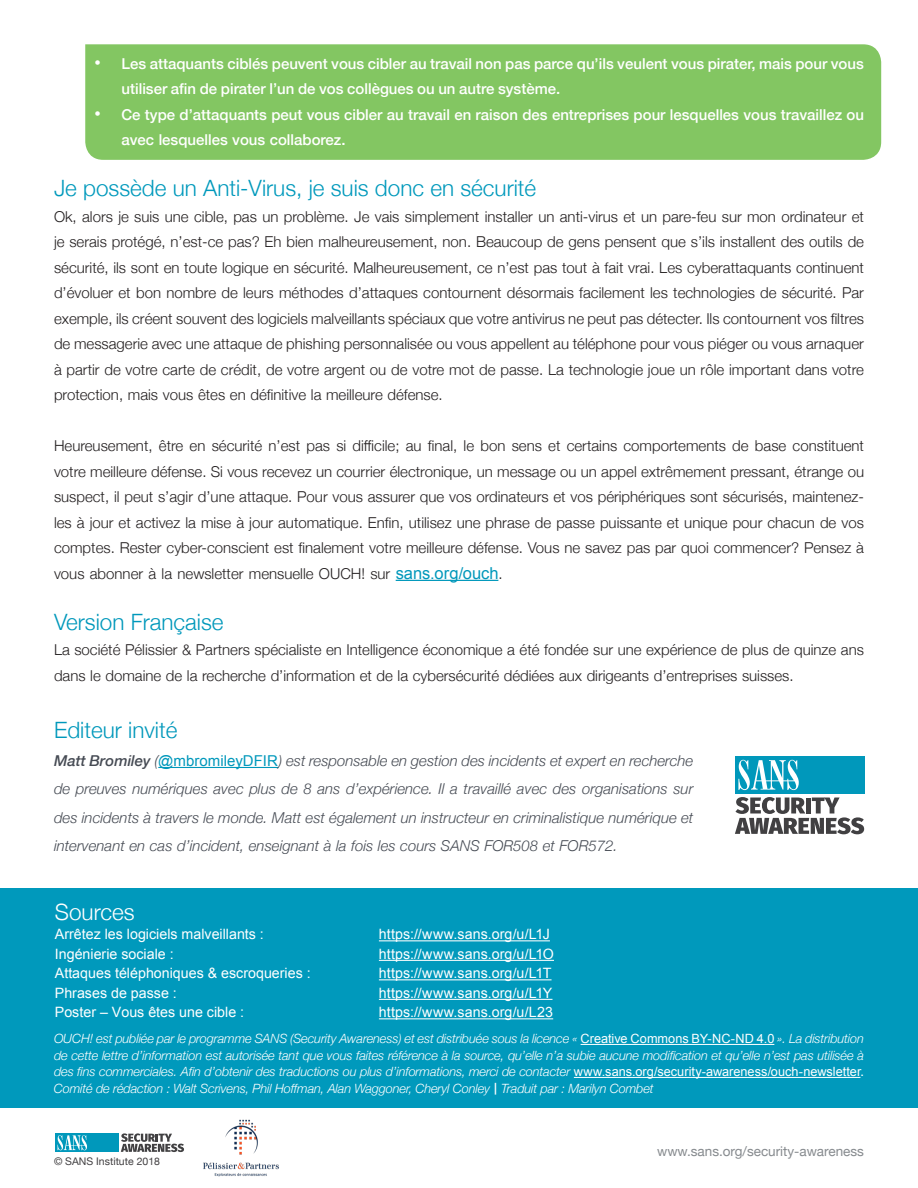
<style>
.page{position:relative;width:918px;height:1188px;background:#fff}
.page>*{position:absolute;margin:0;border:0;box-sizing:border-box;transform-origin:0 0}
.MainText{font:300 22.5px "Helvetica Neue";color:#0099bc}
.MainText-2{font:300 22.5px "Helvetica Neue";color:#0098bb}
.t1{font:300 22.5px "Helvetica Neue";color:#fff}
.t2{font:18px "Arial";color:#fff}
.MainText-3{font:300 15px/25.5px "Helvetica Neue";color:#231f20}
.MainText-4{font:italic 300 15px/28.5px "Helvetica Neue";color:#464b54;text-align:justify}
.t3{font:500 15px "Helvetica Neue";color:#fff}
.t4{font:14.25px "Arial";color:#fff}
.t5{font:13.5px "Helvetica Neue";color:#868a8e}
.t6{font:italic 300 12.75px/16.5px "Helvetica Neue";letter-spacing:-.01em;color:#fff;text-align:justify}
.t7{font:10.5px "Helvetica Neue";color:#413f41}
.s1{font-family:"Arial";font-weight:400;font-size:16.5px;color:#0098bb}
.s2{font-weight:500}
.s3{font-family:"Arial";font-weight:400;font-style:normal;color:#0098bb}
.s4{font-family:"Arial";font-weight:400;font-style:normal}
.s5{font-weight:400;font-style:normal}
.s6{font-family:"Gotham";font-weight:500;font-style:normal}
</style>
<div class="page">
<div style="left:85px;top:44px;width:796px;height:116px;background:#83c662"></div>
<div style="left:0;top:889px;width:918px;height:219px;background:#0099bc"></div>
<hr style="left:379px;top:940px;width:171px;height:1px;background:#fff">
<hr style="left:379px;top:960px;width:175px;height:1px;background:#fff">
<hr style="left:379px;top:979px;width:173px;height:1px;background:#fff">
<hr style="left:379px;top:999px;width:173px;height:1px;background:#fff">
<hr style="left:379px;top:1018px;width:174px;height:1px;background:#fff">
<hr style="left:396px;top:580px;width:102px;height:1px;background:#0098bb">
<svg style="left:121px;top:1133px;width:63px;height:19px"></svg>
<div style="left:56px;top:1133px;width:63px;height:19px;background:#0098bb"></div>
<svg style="left:58px;top:1135px;width:29px;height:15px"></svg>
<hr style="left:581px;top:1044px;width:193px;height:1px;background:#fff">
<hr style="left:574px;top:1077px;width:286px;height:1px;background:#fff">
<img style="left:203px;top:1119px;width:76px;height:58px">
<hr style="left:158px;top:767px;width:120px;height:1px;background:#0098bb">
<svg style="left:735px;top:797px;width:129px;height:37px"></svg>
<div style="left:735px;top:756px;width:129px;height:38px;background:#0098bb"></div>
<svg style="left:738px;top:760px;width:61px;height:30px"></svg>
<p class="t2" style="left:94px;top:51px;width:8px">•</p>
<p class="t2" style="left:94px;top:102px;width:8px">•</p>
<p class="t3" style="left:122px;top:51px;width:744px">Les attaquants ciblés peuvent vous cibler au travail non pas parce qu’ils veulent vous pirater, mais pour vous</p>
<p class="t3" style="left:122px;top:77px;width:440px">utiliser afin de pirater ’l un de vos collègues ou un autre système.</p>
<p class="t3" style="left:122px;top:102px;width:744px">Ce type d’attaquants peut vous cibler au travail en raison des entreprises pour lesquelles vous travaillez ou</p>
<p class="t3" style="left:122px;top:128px;width:226px">avec lesquelles vous collaborez.</p>
<p class="MainText" style="left:54px;top:170px;width:484px">Je possède un Anti-Virus je, suis donc en sécurité</p>
<p class="MainText-3" style="left:54px;top:202px;width:812px;text-align:justify">Ok, alors je suis une cible, pas un problème. Je vais simplement installer un anti-virus et un pare-feu sur mon ordinateur et je serais protégé ’n, est-ce pas? Eh bien malheureusement, non. Beaucoup de gens pensent que ’s ils installent des outils de sécurité, ils sont en toute logique en sécurité. Malheureusement, ce ’n est pas tout à fait vrai. Les cyberattaquants continuent ’d évoluer et bon nombre de leurs méthodes ’d attaques contournent désormais facilement les technologies de sécurité. Par exemple ils, créent souvent des logiciels malveillants spéciaux que votre antivirus ne peut pas détecter. Ils contournent vos filtres de messagerie avec une attaque de phishing personnalisée ou vous appellent au téléphone pour vous piéger ou vous arnaquer à partir de votre carte de crédit, de votre argent ou de votre mot de passe. La technologie joue un rôle important dans votre protection, mais vous êtes en définitive la meilleure défense.</p>
<p class="MainText-3" style="left:54px;top:432px;width:812px">Heureusement, être en sécurité ’n est pas si difficile; au final, le bon sens et certains comportements de base constituent votre meilleure défense. Si vous recevez un courrier électronique, un message ou un appel extrêmement pressant, étrange ou</p>
<p class="MainText-3" style="left:54px;top:508px;width:812px">les à jour et activez la mise à jour automatique. Enfin, utilisez une phrase de passe puissante et unique pour chacun de vos</p>
<p class="MainText-3" style="left:54px;top:483px;width:812px">suspect il, peut ’s agir ’d une attaque. Pour vous assurer que vos ordinateurs et vos périphériques sont sécurisés, maintenez-</p>
<p class="MainText-3" style="left:54px;top:534px;width:812px">comptes. Rester cyber-conscient est finalement votre meilleure défense. Vous ne savez pas par quoi commencer? Pensez à vous abonner laà newsletter mensuelle OUCH! sur <span class="s1">sans.org/ouch</span>.</p>
<p class="MainText-2" style="left:54px;top:603px;width:171px">Version Française</p>
<p class="MainText-3" style="left:54px;top:636px;width:812px">La société Pélissier &amp; Partners spécialiste en Intelligence économique a été fondée sur une expérience de plus de quinze ans dans le domaine de la recherche ’d information et de la cybersécurité dédiées aux dirigeants ’d entreprises suisses.</p>
<p class="MainText-2" style="left:54px;top:712px;width:125px">Editeur invité</p>
<p class="MainText-4" style="left:54px;top:745px;width:641px"><span class="s2">Matt Bromiley</span> (<span class="s3">@mbromileyDFIR</span>) est responsable en gestion des incidents et expert en recherche de preuves numériques avec plus de 8 ans ’d expérience aIl. travaillé avec des organisations sur des incidents à travers le monde. Matt est également un instructeur en criminalistique numérique et intervenant en cas ’d incident, enseignant laà fois les cours SANS FOR508 et FOR572.</p>
<p class="t1" style="left:55px;top:894px;width:81px">Sources</p>
<p class="t4" style="left:55px;top:925px;width:211px">Arrêtez les logiciels malveillants :</p>
<p class="t4" style="left:379px;top:925px;width:173px">h t t p s : / / w w w . s a n s . o r g J1L/u/</p>
<p class="t4" style="left:55px;top:945px;width:120px">Ingénierie sociale :</p>
<p class="t4" style="left:379px;top:945px;width:177px">h t t p s : / / w w w . s a n s . o r g O1L/u/</p>
<p class="t4" style="left:55px;top:964px;width:257px">Attaques téléphoniques &amp; escroqueries :</p>
<p class="t4" style="left:379px;top:964px;width:174px">h t t p s : / / w w w . s a n s . o r g T1L/u/</p>
<p class="t4" style="left:55px;top:984px;width:123px">Phrases de passe :</p>
<p class="t4" style="left:379px;top:984px;width:175px">h t t p s : / / w w w . s a n s . o r g Y1L/u/</p>
<p class="t4" style="left:55px;top:1003px;width:191px">Poster – Vous êtes une cible :</p>
<p class="t4" style="left:379px;top:1003px;width:176px">https://www.sans. o r g L/u/ 2 3</p>
<p class="t6" style="left:54px;top:1029px;width:812px">OUCH! est publiée par le programme SANS (Security Awareness) et est distribuée sous la licence « <span class="s4">Creative Commons BY-NC-ND 4.0</span> .» La distribution de cette lettre ’d information est autorisée tant que vous faites référence laà source, qu’elle a’n subie aucune modification et qu’elle ’n est pas utilisée à des fins commerciales. Afin ’d obtenir des traductions ou plus ’d informations, merci de contacter <span class="s4">www.sans.org/security-awareness/ouch-newsletter</span><span class="s5">.<br></span>Comité de rédaction : Walt Scrivens, Phil Hoffman, Alan Waggoner, Cheryl Conley <span class="s6">|</span> Traduit par : Marilyn Combet</p>
<p class="t7" style="left:54px;top:1154px;width:108px">© SANS Institute 2018</p>
<p class="t5" style="left:657px;top:1142px;width:208px">www.sans.org/security-awareness</p>
</div>
